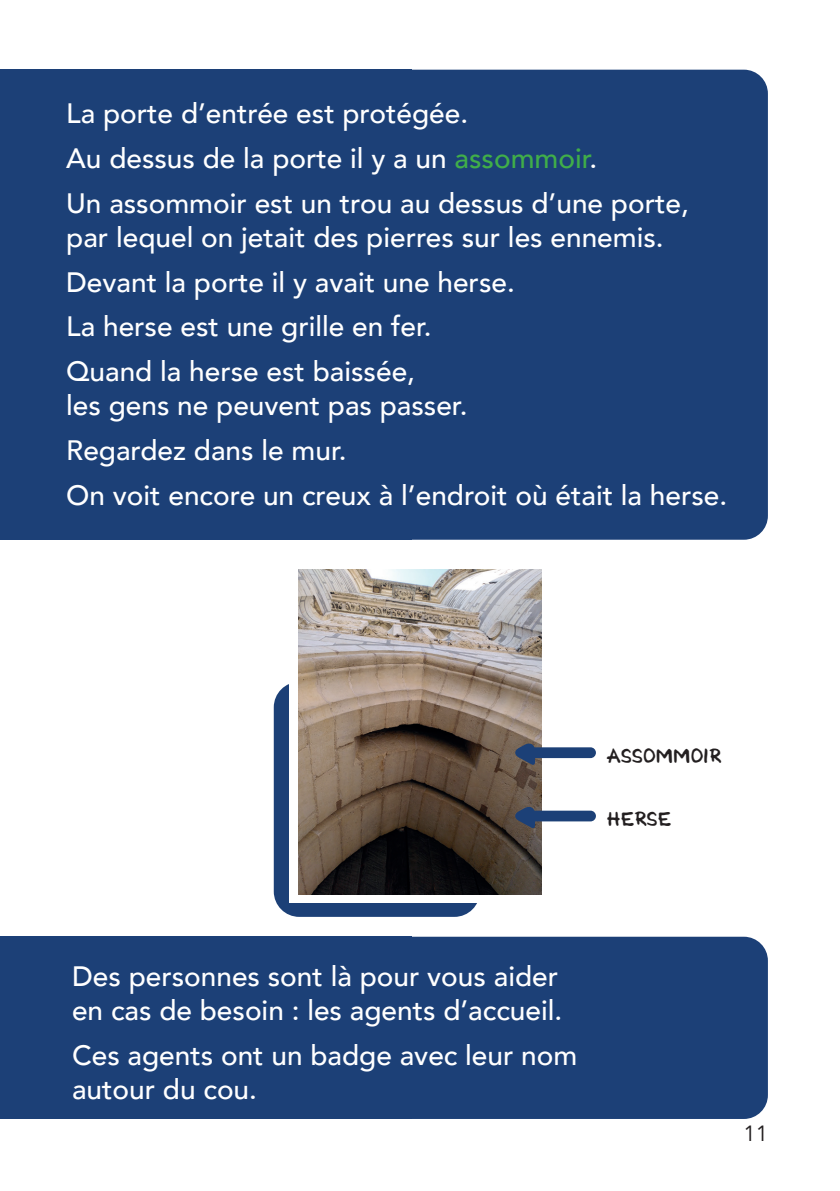
<style>
.page{position:relative;width:840px;height:1191px;background:#fff}
.page>*{position:absolute;margin:0;border:0;box-sizing:border-box;transform-origin:0 0}
.t1{font:500 28px/45px "Avenir";color:#fff}
.t2{font:22px "Avenir";color:#231f20}
.t3{font:19.6px "Cartoonist Simple";color:#231f20}
.s1{color:#40ae49}
</style>
<div class="page">
<div style="left:0;top:70px;width:767px;height:470px;background:#1c4077;border-radius:24px"></div>
<div style="left:0;top:70px;width:411px;height:470px;background:#1c4077"></div>
<div style="left:0;top:936px;width:767px;height:183px;background:#1c4077;border-radius:24px"></div>
<div style="left:0;top:936px;width:411px;height:183px;background:#1c4077"></div>
<div style="left:273px;top:682px;width:206px;height:235px;background:#1c4077;border-radius:25px"></div>
<div style="left:289px;top:673px;width:199px;height:229px;background:#fff"></div>
<img style="left:298px;top:570px;width:243px;height:324px">
<div style="left:527px;top:747px;width:68px;height:11px;background:#1c4077;border-radius:5px"></div>
<svg style="left:513px;top:741px;width:21px;height:24px"></svg>
<div style="left:527px;top:810px;width:68px;height:11px;background:#1c4077;border-radius:5px"></div>
<svg style="left:513px;top:804px;width:21px;height:24px"></svg>
<p class="t1" style="left:66px;top:89px;width:623px">La porte d’entrée est protégée.<br>Au dessus de la porte il y a un <span class="s1">assommoir</span>.<br>Un assommoir est un trou au dessus d’une porte,</p>
<p class="t1" style="left:66px;top:213px;width:598px">par lequel on jetait des pierres sur les ennemis.<br>Devant la porte il y avait une herse.<br>La herse est une grille en fer.<br>Quand la herse est baissée,</p>
<p class="t1" style="left:66px;top:381px;width:662px">les gens ne peuvent pas passer.<br>Regardez dans le mur.<br>On voit encore un creux à l’endroit où était la herse.</p>
<p class="t3" style="left:607px;top:742px;width:14px">ASSO</p>
<p class="t3" style="left:656px;top:742px;width:66px">MMOIR</p>
<p class="t3" style="left:607px;top:805px;width:14px">HERSE</p>
<p class="t1" style="left:72px;top:958px;width:491px;line-height:33.6px">Des personnes sont là pour vous aider en cas de besoin : les agents d’accueil.</p>
<p class="t1" style="left:72px;top:1037px;width:506px;line-height:33.6px">Ces agents ont un badge avec leur nom autour du cou.</p>
<p class="t2" style="left:743px;top:1120px;width:26px">11</p>
</div>
